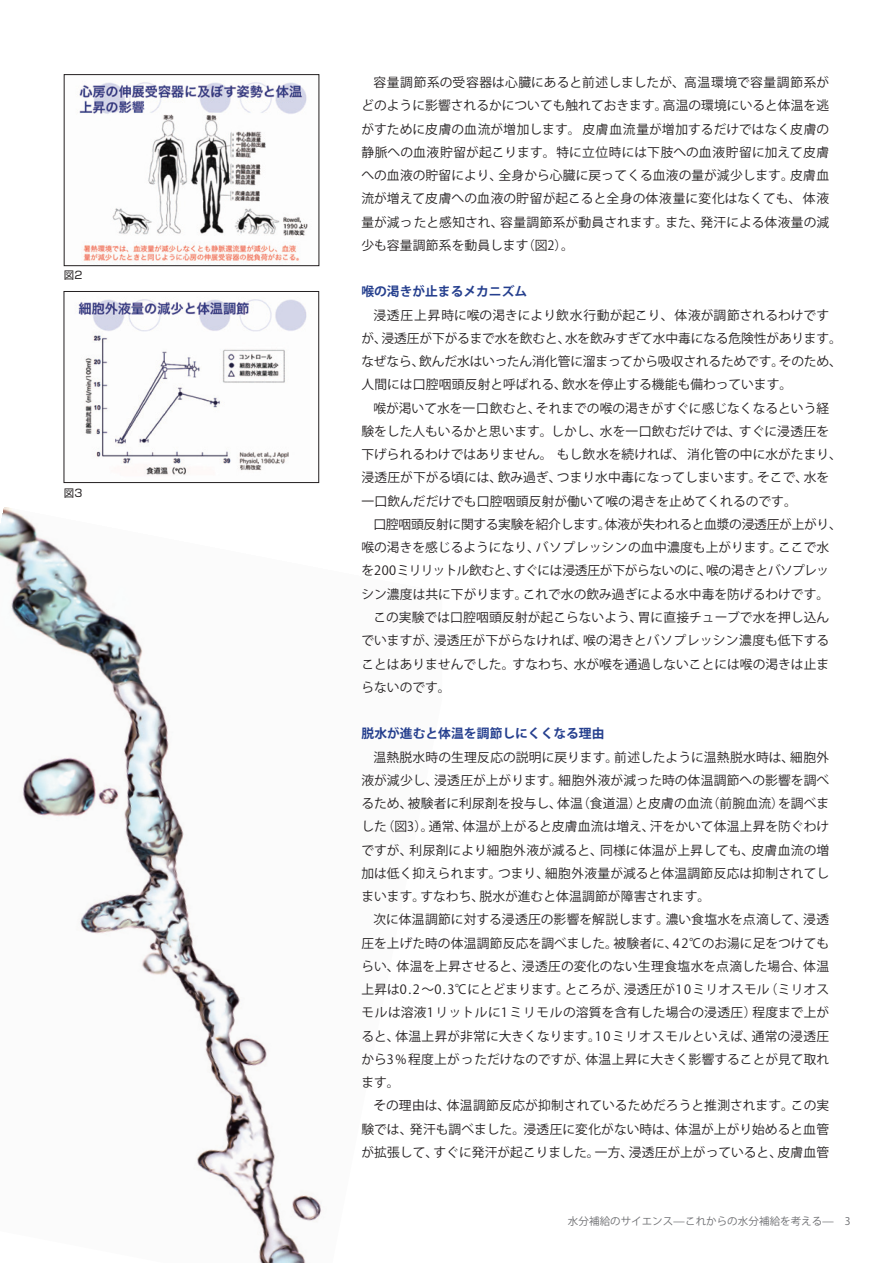
<style>
.page{position:relative;width:893px;height:1263px;background:#fff}
.page>*{position:absolute;margin:0;border:0;box-sizing:border-box;transform-origin:0 0}
.t1{font:12.75px/23.2px "Koz Go Pr 6 N";color:#231f20;text-align:justify}
.t2{font:700 12.75px "Koz Go Pr 6 N";color:#253f8e}
.t3{font:10.5px "Koz Go Pr 6 N";color:#6c6d70}
.t4{font:10.5px "Shin Go Pr 6 N";color:#231f20}
</style>
<div class="page">
<img style="left:0;top:507px;width:322px;height:756px">
<img style="left:78px;top:299px;width:229px;height:177px">
<div style="left:64px;top:291px;width:255px;height:192px;border:1px solid #231f20"></div>
<img style="left:79px;top:82px;width:229px;height:182px">
<div style="left:64px;top:74px;width:255px;height:192px;border:1px solid #231f20"></div>
<p class="t4" style="left:64px;top:266px;width:20px">図2</p>
<p class="t4" style="left:64px;top:485px;width:20px">図3</p>
<p class="t1" style="left:361px;top:71px;width:469px;text-indent:12px">容量調節系の受容器は心臓にあると前述しましたが、高温環境で容量調節系がどのように影響されるかについても触れておきます。高温の環境にいると体温を逃がすために皮膚の血流が増加します。皮膚血流量が増加するだけではなく皮膚の静脈への血液貯留が起こります。特に立位時には下肢への血液貯留に加えて皮膚への血液の貯留により、全身から心臓に戻ってくる血液の量が減少します。皮膚血流が増えて皮膚への血液の貯留が起こると全身の体液量に変化はなくても、体液量が減ったと感知され、容量調節系が動員されます。また、発汗による体液量の減少も容量調節系を動員します（図2）。</p>
<p class="t2" style="left:361px;top:284px;width:167px">喉の渇きが止まるメカニズム</p>
<p class="t1" style="left:361px;top:304px;width:482px;text-align:left;text-indent:12px">浸透圧上昇時に喉の渇きにより飲水行動が起こり、体液が調節されるわけですが、浸透圧が下がるまで水を飲むと、水を飲みすぎて水中毒になる危険性があります。なぜなら、飲んだ水はいったん消化管に溜まってから吸収されるためです。そのため、人間には口腔咽頭反射と呼ばれる、飲水を停止する機能も備わっています。</p>
<p class="t1" style="left:361px;top:397px;width:482px;text-align:left;text-indent:12px">喉が渇いて水を一口飲むと、それまでの喉の渇きがすぐに感じなくなるという経験をした人もいるかと思います。しかし、水を一口飲むだけでは、すぐに浸透圧を下げられるわけではありません。もし飲水を続ければ、消化管の中に水がたまり、浸透圧が下がる頃には、飲み過ぎ、つまり水中毒になってしまいます。そこで、水を一口飲んだだけでも口腔咽頭反射が働いて喉の渇きを止めてくれるのです。</p>
<p class="t1" style="left:361px;top:513px;width:482px;text-align:left;text-indent:12px">口腔咽頭反射に関する実験を紹介します。体液が失われると血漿の浸透圧が上がり、喉の渇きを感じるようになり、バソプレッシンの血中濃度も上がります。ここで水を200ミリリットル飲むと、すぐには浸透圧が下がらないのに、喉の渇きとバソプレッシン濃度は共に下がります。これで水の飲み過ぎによる水中毒を防げるわけです。</p>
<p class="t1" style="left:361px;top:606px;width:469px;text-indent:12px">この実験では口腔咽頭反射が起こらないよう、胃に直接チューブで水を押し込んでいますが、浸透圧が下がらなければ、喉の渇きとバソプレッシン濃度も低下することはありませんでした。すなわち、水が喉を通過しないことには喉の渇きは止まらないのです。</p>
<p class="t2" style="left:361px;top:726px;width:245px">脱水が進むと体温を調節しにくくなる理由</p>
<p class="t1" style="left:361px;top:745px;width:469px;text-indent:12px">温熱脱水時の生理反応の説明に戻ります。前述したように温熱脱水時は、細胞外液が減少し、浸透圧が上がります。細胞外液が減った時の体温調節への影響を調べるため、被験者に利尿剤を投与し、体温（食道温）と皮膚の血流（前腕血流）を調べました（図3）。通常、体温が上がると皮膚血流は増え、汗をかいて体温上昇を防ぐわけですが、利尿剤により細胞外液が減ると、同様に体温が上昇しても、皮膚血流の増加は低く抑えられます。つまり、細胞外液量が減ると体温調節反応は抑制されてしまいます。すなわち、脱水が進むと体温調節が障害されます。</p>
<p class="t1" style="left:361px;top:908px;width:469px;text-indent:12px">次に体温調節に対する浸透圧の影響を解説します。濃い食塩水を点滴して、浸透圧を上げた時の体温調節反応を調べました。被験者に、4 2℃のお湯に足をつけてもらい、体温を上昇させると、浸透圧の変化のない生理食塩水を点滴した場合、体温上昇は0 . 2 ～0 . 3℃にとどまります。ところが、浸透圧が1 0 ミリオスモル（ミリオスモルは溶液1リットルに1ミリモルの溶質を含有した場合の浸透圧）程度まで上がると、体温上昇が非常に大きくなります。1 0 ミリオスモルといえば、通常の浸透圧から3 % 程度上がっただけなのですが、体温上昇に大きく影響することが見て取れます。</p>
<p class="t1" style="left:361px;top:1094px;width:469px;text-indent:12px">その理由は、体温調節反応が抑制されているためだろうと推測されます。この実験では、発汗も調べました。浸透圧に変化がない時は、体温が上がり始めると血管が拡張して、すぐに発汗が起こりました。一方、浸透圧が上がっていると、皮膚血管</p>
<p class="t3" style="left:568px;top:1215px;width:284px">水分補給のサイエンス—これからの水分補給を考える—　3</p>
</div>
